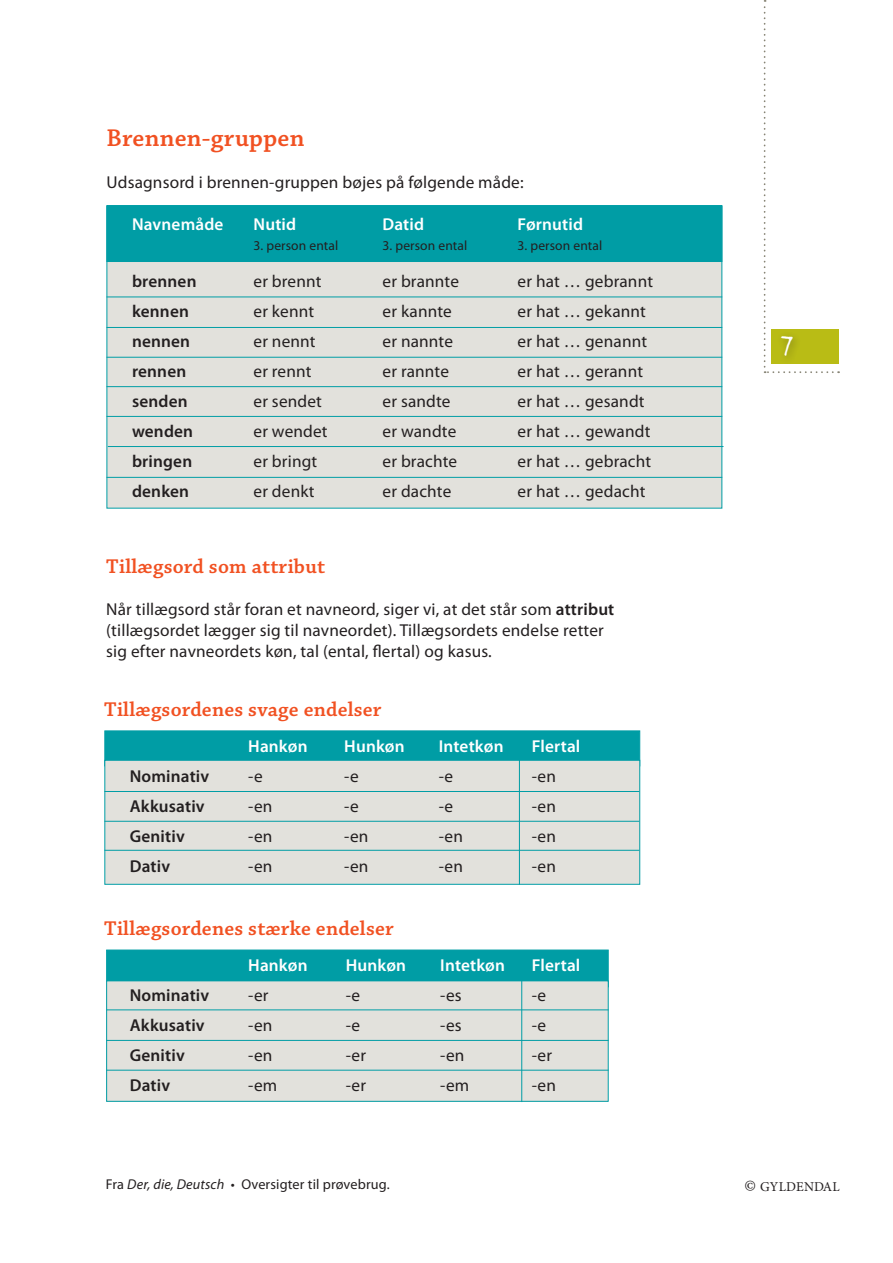
<style>
.page{position:relative;width:893px;height:1263px;background:#fff}
.page>*{position:absolute;margin:0;border:0;box-sizing:border-box;transform-origin:0 0}
.t1{font:27px "Providence";color:#fff}
.t2{font:600 25.5px "Chaparral Pro";letter-spacing:.01em;color:#f15122}
.t3{font:600 21px "Chaparral Pro";letter-spacing:.01em;color:#f15122}
.t4{font:17.25px/21px "Myriad Pro";letter-spacing:.01em;color:#231f20}
.t5{font:600 17.25px "Myriad Pro";letter-spacing:.01em;color:#231f20}
.t6{font:600 17.25px "Myriad Pro";letter-spacing:.01em;color:#fff}
.t7{font:14.25px "Myriad Pro";letter-spacing:.01em;color:#231f20}
.t8{font:13.5px "Myriad Pro";letter-spacing:.01em;color:#231f20}
.t9{font:13.5px "Minion Pro";letter-spacing:.01em;color:#231f20}
.s1{font-weight:600}
.s2{font-style:italic}
.s3{font-size:16.5px}
</style>
<div class="page">
<svg style="left:764px;top:0;width:75px;height:373px"></svg>
<div style="left:771px;top:329px;width:68px;height:35px;background:#b9bc15"></div>
<div style="left:775px;top:330px;width:26px;height:35px;background:#231f20;opacity:.45"></div>
<div style="left:107px;top:206px;width:615px;height:302px;background:#e2e1dc"></div>
<div style="left:107px;top:205px;width:615px;height:57px;background:#009da5"></div>
<hr style="left:107px;top:297px;width:615px;height:1px;background:#009da5">
<hr style="left:107px;top:327px;width:615px;height:1px;background:#009da5">
<hr style="left:107px;top:386px;width:615px;height:1px;background:#009da5">
<hr style="left:107px;top:416px;width:615px;height:1px;background:#009da5">
<hr style="left:107px;top:357px;width:615px;height:1px;background:#009da5">
<hr style="left:108px;top:446px;width:615px;height:1px;background:#009da5">
<hr style="left:107px;top:477px;width:615px;height:1px;background:#009da5">
<div style="left:106px;top:950px;width:503px;height:37px;background:#009da5"></div>
<div style="left:107px;top:981px;width:501px;height:120px;background:#e2e1dc"></div>
<div style="left:106px;top:980px;width:503px;height:122px;border:1px solid #009da5"></div>
<hr style="left:106px;top:1009px;width:503px;height:1px;background:#009da5">
<hr style="left:106px;top:1040px;width:503px;height:1px;background:#009da5">
<hr style="left:106px;top:1070px;width:503px;height:1px;background:#009da5">
<hr style="left:521px;top:967px;width:1px;height:135px;background:#009da5">
<div style="left:104px;top:730px;width:536px;height:36px;background:#009da5;border:1px solid #009da5"></div>
<div style="left:105px;top:760px;width:535px;height:124px;background:#e2e1dc"></div>
<div style="left:104px;top:760px;width:536px;height:125px;border:1px solid #009da5"></div>
<hr style="left:104px;top:791px;width:535px;height:1px;background:#009da5">
<hr style="left:104px;top:821px;width:535px;height:1px;background:#009da5">
<hr style="left:104px;top:850px;width:535px;height:1px;background:#009da5">
<hr style="left:519px;top:736px;width:1px;height:149px;background:#009da5">
<p class="t2" style="left:107px;top:124px;width:200px">Brennen-gruppen</p>
<p class="t4" style="left:107px;top:172px;width:419px">Udsagnsord i brennen-gruppen bøjes på følgende måde:</p>
<p class="t6" style="left:132px;top:214px;width:93px">Navnemåde</p>
<p class="t6" style="left:254px;top:214px;width:44px">Nutid</p>
<p class="t6" style="left:383px;top:214px;width:43px">Datid</p>
<p class="t6" style="left:518px;top:214px;width:67px">Førnutid</p>
<p class="t8" style="left:254px;top:237px;width:86px">3. person ental</p>
<p class="t8" style="left:383px;top:237px;width:86px">3. person ental</p>
<p class="t8" style="left:518px;top:237px;width:86px">3. person ental</p>
<p class="t5" style="left:132px;top:271px;width:66px">brennen</p>
<p class="t4" style="left:254px;top:271px;width:70px">er brennt</p>
<p class="t4" style="left:383px;top:271px;width:78px">er brannte</p>
<p class="t4" style="left:518px;top:271px;width:137px">er hat … gebrannt</p>
<p class="t5" style="left:132px;top:301px;width:58px">kennen</p>
<p class="t4" style="left:254px;top:301px;width:62px">er kennt</p>
<p class="t4" style="left:383px;top:301px;width:71px">er kannte</p>
<p class="t4" style="left:518px;top:301px;width:130px">er hat … gekannt</p>
<p class="t5" style="left:132px;top:331px;width:60px">nennen</p>
<p class="t4" style="left:254px;top:331px;width:64px">er nennt</p>
<p class="t4" style="left:383px;top:331px;width:72px">er nannte</p>
<p class="t4" style="left:518px;top:331px;width:131px">er hat … genannt</p>
<p class="t5" style="left:132px;top:361px;width:56px">rennen</p>
<p class="t4" style="left:254px;top:361px;width:60px">er rennt</p>
<p class="t4" style="left:383px;top:361px;width:68px">er rannte</p>
<p class="t4" style="left:518px;top:361px;width:127px">er hat … gerannt</p>
<p class="t5" style="left:132px;top:391px;width:57px">senden</p>
<p class="t4" style="left:254px;top:391px;width:70px">er sendet</p>
<p class="t4" style="left:383px;top:391px;width:70px">er sandte</p>
<p class="t4" style="left:518px;top:391px;width:129px">er hat … gesandt</p>
<p class="t5" style="left:132px;top:421px;width:63px">wenden</p>
<p class="t4" style="left:254px;top:421px;width:76px">er wendet</p>
<p class="t4" style="left:383px;top:421px;width:75px">er wandte</p>
<p class="t4" style="left:518px;top:421px;width:134px">er hat … gewandt</p>
<p class="t5" style="left:132px;top:451px;width:62px">bringen</p>
<p class="t4" style="left:254px;top:451px;width:65px">er bringt</p>
<p class="t4" style="left:383px;top:451px;width:76px">er brachte</p>
<p class="t4" style="left:518px;top:451px;width:135px">er hat … gebracht</p>
<p class="t5" style="left:132px;top:481px;width:59px">denken</p>
<p class="t4" style="left:254px;top:481px;width:62px">er denkt</p>
<p class="t4" style="left:383px;top:481px;width:70px">er dachte</p>
<p class="t4" style="left:518px;top:481px;width:129px">er hat … gedacht</p>
<p class="t3" style="left:106px;top:554px;width:220px">Tillægsord som attribut</p>
<p class="t4" style="left:106px;top:598px;width:510px">Når tillægsord står foran et navneord, siger vi, at det står som <span class="s1">attribut </span>(tillægsordet lægger sig til navneordet). Tillægsordets endelse retter sig efter navneordets køn, tal (ental, flertal) og kasus.</p>
<p class="t3" style="left:104px;top:697px;width:279px">Tillægsordenes svage endelser</p>
<p class="t6" style="left:248px;top:735px;width:61px">Hankøn</p>
<p class="t6" style="left:344px;top:735px;width:62px">Hunkøn</p>
<p class="t6" style="left:439px;top:735px;width:66px">Intetkøn</p>
<p class="t6" style="left:532px;top:735px;width:50px">Flertal</p>
<p class="t5" style="left:130px;top:765px;width:81px">Nominativ</p>
<p class="t4" style="left:248px;top:765px;width:16px">-e</p>
<p class="t4" style="left:344px;top:765px;width:16px">-e</p>
<p class="t4" style="left:439px;top:765px;width:16px">-e</p>
<p class="t4" style="left:532px;top:765px;width:26px">-en</p>
<p class="t5" style="left:130px;top:795px;width:76px">Akkusativ</p>
<p class="t4" style="left:248px;top:795px;width:26px">-en</p>
<p class="t4" style="left:344px;top:795px;width:16px">-e</p>
<p class="t4" style="left:439px;top:795px;width:16px">-e</p>
<p class="t4" style="left:532px;top:795px;width:26px">-en</p>
<p class="t5" style="left:130px;top:825px;width:57px">Genitiv</p>
<p class="t4" style="left:248px;top:825px;width:26px">-en</p>
<p class="t4" style="left:344px;top:825px;width:26px">-en</p>
<p class="t4" style="left:439px;top:825px;width:26px">-en</p>
<p class="t4" style="left:532px;top:825px;width:26px">-en</p>
<p class="t5" style="left:130px;top:855px;width:42px">Dativ</p>
<p class="t4" style="left:248px;top:855px;width:26px">-en</p>
<p class="t4" style="left:344px;top:855px;width:26px">-en</p>
<p class="t4" style="left:439px;top:855px;width:26px">-en</p>
<p class="t4" style="left:532px;top:855px;width:26px">-en</p>
<p class="t3" style="left:104px;top:916px;width:291px">Tillægsordenes stærke endelser</p>
<p class="t6" style="left:248px;top:954px;width:61px">Hankøn</p>
<p class="t6" style="left:346px;top:954px;width:62px">Hunkøn</p>
<p class="t6" style="left:440px;top:954px;width:66px">Intetkøn</p>
<p class="t6" style="left:532px;top:954px;width:50px">Flertal</p>
<p class="t5" style="left:130px;top:984px;width:81px">Nominativ</p>
<p class="t4" style="left:248px;top:984px;width:22px">-er</p>
<p class="t4" style="left:346px;top:984px;width:16px">-e</p>
<p class="t4" style="left:440px;top:984px;width:23px">-es</p>
<p class="t4" style="left:532px;top:984px;width:16px">-e</p>
<p class="t5" style="left:130px;top:1014px;width:76px">Akkusativ</p>
<p class="t4" style="left:248px;top:1014px;width:26px">-en</p>
<p class="t4" style="left:346px;top:1014px;width:16px">-e</p>
<p class="t4" style="left:440px;top:1014px;width:23px">-es</p>
<p class="t4" style="left:532px;top:1014px;width:16px">-e</p>
<p class="t5" style="left:130px;top:1044px;width:57px">Genitiv</p>
<p class="t4" style="left:248px;top:1044px;width:26px">-en</p>
<p class="t4" style="left:346px;top:1044px;width:22px">-er</p>
<p class="t4" style="left:440px;top:1044px;width:26px">-en</p>
<p class="t4" style="left:532px;top:1044px;width:22px">-er</p>
<p class="t5" style="left:130px;top:1074px;width:42px">Dativ</p>
<p class="t4" style="left:248px;top:1074px;width:30px">-em</p>
<p class="t4" style="left:346px;top:1074px;width:22px">-er</p>
<p class="t4" style="left:440px;top:1074px;width:30px">-em</p>
<p class="t4" style="left:532px;top:1074px;width:26px">-en</p>
<p class="t1" style="left:779px;top:324px;width:17px">7</p>
<p class="t7" style="left:106px;top:1176px;width:285px">Fra <span class="s2">Der, die, Deutsch</span> • Oversigter til prøvebrug.</p>
<p class="t9" style="left:745px;top:1177px;width:97px"><span class="s3">©</span> GYLDENDAL</p>
</div>
